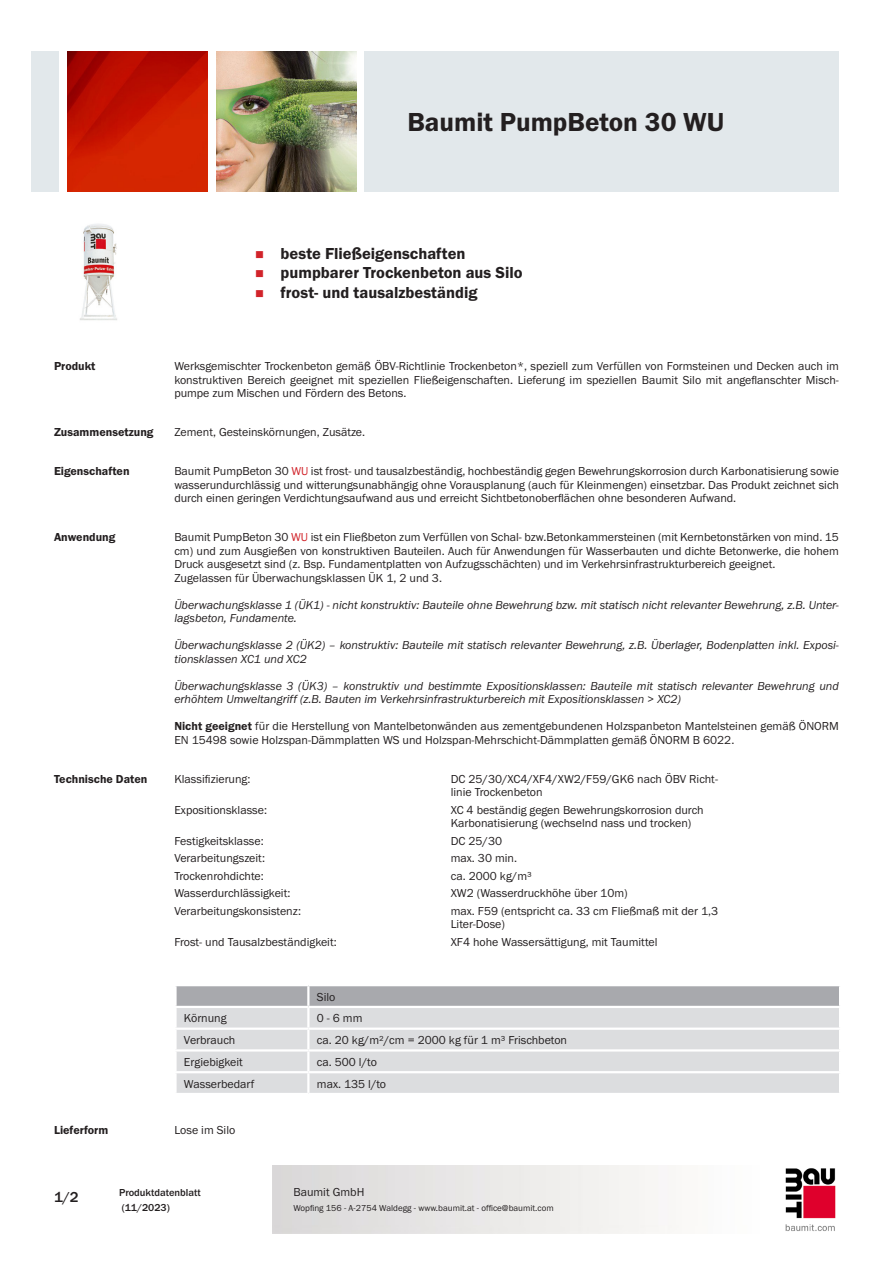
<style>
.page{position:relative;width:893px;height:1263px;background:#fff}
.page>*{position:absolute;margin:0;border:0;box-sizing:border-box;transform-origin:0 0}
.PDS_Produktname{font:27px "BM Franklin Gothic URW Dem";color:#231f20}
.t1{font:16.5px "BM Franklin Gothic URW Dem";color:#231f20}
.t2{font:500 15px "BM Franklin Gothic URW";color:#231f20}
.PDS_Standard{font:12px/13.5px "BM Franklin Gothic URW Boo";color:#231f20;text-align:justify}
.PDS_Standard_linksbü{font:12px/13.5px "BM Franklin Gothic URW Boo";color:#231f20}
.PDS_Standard-2{font:12px/13.5px "BM Franklin Gothic URW Boo Ita";color:#231f20}
.PDS_Header{font:12px "BM Franklin Gothic URW Dem";color:#231f20}
.t3{font:500 10.5px/15px "BM Franklin Gothic URW";color:#231f20}
.t4{font:9px "BM Franklin Gothic URW Boo";color:#231f20}
.s1{color:#d1232a}
.s2{font-family:"BM Franklin Gothic URW Dem"}
</style>
<div class="page">
<img style="left:785px;top:1168px;width:51px;height:63px">
<div style="left:32px;top:51px;width:27px;height:140px;background:#e2e8eb"></div>
<img style="left:68px;top:52px;width:140px;height:139px">
<img style="left:216px;top:51px;width:141px;height:140px">
<div style="left:365px;top:51px;width:474px;height:140px;background:#e2e8eb"></div>
<img style="left:80px;top:224px;width:37px;height:96px">
<div style="left:177px;top:1051px;width:662px;height:42px;background:#dcdddf"></div>
<svg style="left:176px;top:985px;width:664px;height:64px;background:#cfd0d2"></svg>
<hr style="left:307px;top:1051px;width:2px;height:20px;background:#fff">
<hr style="left:174px;top:1071px;width:134px;height:2px;background:#fff">
<hr style="left:308px;top:1071px;width:533px;height:2px;background:#fff">
<hr style="left:307px;top:1073px;width:2px;height:20px;background:#fff">
<p class="PDS_Produktname" style="left:407px;top:106px;width:319px">Baumit PumpBeton 30 WU</p>
<p class="t1" style="left:281px;top:243px;width:186px">beste Fließeigenschaften</p>
<p class="t1" style="left:281px;top:263px;width:244px">pumpbarer Trockenbeton aus Silo</p>
<p class="t1" style="left:281px;top:282px;width:198px">frost- und tausalzbeständig</p>
<p class="PDS_Header" style="left:54px;top:359px;width:43px">Produkt</p>
<p class="PDS_Standard" style="left:174px;top:360px;width:666px">Werksgemischter Trockenbeton gemäß ÖBV-Richtlinie Trockenbeton*, speziell zum Verfüllen von Formsteinen und Decken auch im konstruktiven Bereich geeignet mit speziellen Fließeigenschaften. Lieferung im speziellen Baumit Silo mit angeflanschter Misch&shy;pumpe zum Mischen und Fördern des Betons.</p>
<p class="PDS_Header" style="left:54px;top:425px;width:101px">Zusammensetzung</p>
<p class="PDS_Standard" style="left:174px;top:426px;width:192px">Zement, Gesteinskörnungen, Zusätze.</p>
<p class="PDS_Header" style="left:54px;top:464px;width:77px">Eigenschaften</p>
<p class="PDS_Standard" style="left:174px;top:465px;width:666px">Baumit PumpBeton 30 <span class="s1">WU</span> ist frost- und tausalzbeständig, hochbeständig gegen Bewehrungskorrosion durch Karbonatisierung sowie wasserundurchlässig und witterungsunabhängig ohne Vorausplanung (auch für Kleinmengen) einsetzbar. Das Produkt zeichnet sich durch einen geringen Verdichtungsaufwand aus und erreicht Sichtbetonoberflächen ohne besonderen Aufwand.</p>
<p class="PDS_Header" style="left:54px;top:530px;width:63px">Anwendung</p>
<p class="PDS_Standard" style="left:174px;top:530px;width:666px">Baumit PumpBeton 30 <span class="s1">WU</span> ist ein Fließbeton zum Verfüllen von Schal- bzw.Betonkammersteinen (mit Kernbetonstärken von mind. 15 cm) und zum Ausgießen von konstruktiven Bauteilen. Auch für Anwendungen für Wasserbauten und dichte Betonwerke, die hohem Druck ausgesetzt sind (z. Bsp. Fundamentplatten von Aufzugsschächten) und im Verkehrsinfrastrukturbereich geeignet.</p>
<p class="PDS_Standard" style="left:174px;top:571px;width:269px">Zugelassen für Überwachungsklassen ÜK 1, 2 und 3.</p>
<p class="PDS_Standard-2" style="left:174px;top:598px;width:666px">Überwachungsklasse 1 (ÜK1) - nicht konstruktiv: Bauteile ohne Bewehrung bzw. mit statisch nicht relevanter Bewehrung, z.B. Unter&shy;lagsbeton, Fundamente.</p>
<p class="PDS_Standard-2" style="left:174px;top:638px;width:666px">Überwachungsklasse 2 (ÜK2) – konstruktiv: Bauteile mit statisch relevanter Bewehrung, z.B. Überlager, Bodenplatten inkl. Exposi&shy;tionsklassen XC1 und XC2</p>
<p class="PDS_Standard-2" style="left:174px;top:679px;width:666px">Überwachungsklasse 3 (ÜK3) – konstruktiv und bestimmte Expositionsklassen: Bauteile mit statisch relevanter Bewehrung und erhöhtem Umweltangriff (z.B. Bauten im Verkehrsinfrastrukturbereich mit Expositionsklassen &gt; XC2)</p>
<p class="PDS_Standard" style="left:174px;top:719px;width:666px"><span class="s2">Nicht geeignet</span> für die Herstellung von Mantelbetonwänden aus zementgebundenen Holzspanbeton Mantelsteinen gemäß ÖNORM<br>EN 15498 sowie Holzspan-Dämmplatten WS und Holzspan-Mehrschicht-Dämmplatten gemäß ÖNORM B 6022.</p>
<p class="PDS_Header" style="left:54px;top:771px;width:95px">Technische Daten</p>
<p class="PDS_Standard_linksbü" style="left:174px;top:772px;width:78px">Klassifizierung:</p>
<p class="PDS_Standard_linksbü" style="left:451px;top:772px;width:269px">DC 25/30/XC4/XF4/XW2/F59/GK6 nach ÖBV Richt&shy;linie Trockenbeton</p>
<p class="PDS_Standard_linksbü" style="left:174px;top:803px;width:94px">Expositionsklasse:</p>
<p class="PDS_Standard_linksbü" style="left:451px;top:803px;width:254px">XC 4 beständig gegen Bewehrungskorrosion durch<br>Karbonatisierung (wechselnd nass und trocken)</p>
<p class="PDS_Standard_linksbü" style="left:174px;top:834px;width:91px">Festigkeitsklasse:</p>
<p class="PDS_Standard_linksbü" style="left:451px;top:834px;width:53px">DC 25/30</p>
<p class="PDS_Standard_linksbü" style="left:174px;top:852px;width:92px">Verarbeitungszeit:</p>
<p class="PDS_Standard_linksbü" style="left:451px;top:852px;width:68px">max. 30 min.</p>
<p class="PDS_Standard_linksbü" style="left:174px;top:869px;width:91px">Trockenrohdichte:</p>
<p class="PDS_Standard_linksbü" style="left:451px;top:869px;width:83px">ca. 2000 kg/m³</p>
<p class="PDS_Standard_linksbü" style="left:174px;top:887px;width:118px">Wasserdurchlässigkeit:</p>
<p class="PDS_Standard_linksbü" style="left:451px;top:887px;width:178px">XW2 (Wasserdruckhöhe über 10m)</p>
<p class="PDS_Standard_linksbü" style="left:174px;top:904px;width:128px">Verarbeitungskonsistenz:</p>
<p class="PDS_Standard_linksbü" style="left:451px;top:904px;width:269px">max. F59 (entspricht ca. 33 cm Fließmaß mit der 1,3<br>Liter-Dose)</p>
<p class="PDS_Standard_linksbü" style="left:174px;top:935px;width:164px">Frost- und Tausalzbeständigkeit:</p>
<p class="PDS_Standard_linksbü" style="left:451px;top:935px;width:208px">XF4 hohe Wassersättigung, mit Taumittel</p>
<p class="PDS_Standard_linksbü" style="left:317px;top:990px;width:20px">Silo</p>
<p class="PDS_Standard_linksbü" style="left:184px;top:1012px;width:44px">Körnung</p>
<p class="PDS_Standard_linksbü" style="left:317px;top:1012px;width:47px">0 - 6 mm</p>
<p class="PDS_Standard_linksbü" style="left:184px;top:1033px;width:53px">Verbrauch</p>
<p class="PDS_Standard_linksbü" style="left:317px;top:1033px;width:252px">ca. 20 kg/m²/cm = 2000 kg für 1 m³ Frischbeton</p>
<p class="PDS_Standard_linksbü" style="left:184px;top:1055px;width:60px">Ergiebigkeit</p>
<p class="PDS_Standard_linksbü" style="left:317px;top:1055px;width:62px">ca. 500 l/to</p>
<p class="PDS_Standard_linksbü" style="left:184px;top:1077px;width:72px">Wasserbedarf</p>
<p class="PDS_Standard_linksbü" style="left:317px;top:1077px;width:71px">max. 135 l/to</p>
<p class="PDS_Header" style="left:54px;top:1122px;width:56px">Lieferform</p>
<p class="PDS_Standard" style="left:174px;top:1123px;width:62px">Lose im Silo</p>
<p class="t2" style="left:54px;top:1188px;width:26px">1/2</p>
<p class="t3" style="left:119px;top:1185px;width:83px">Produktdatenblatt (11/2023)</p>
<p class="PDS_Standard" style="left:293px;top:1185px;width:73px">Baumit GmbH</p>
<p class="t4" style="left:293px;top:1202px;width:262px">Wopfing 156 - A-2754 Waldegg - www.baumit.at - office@baumit.com</p>
</div>
